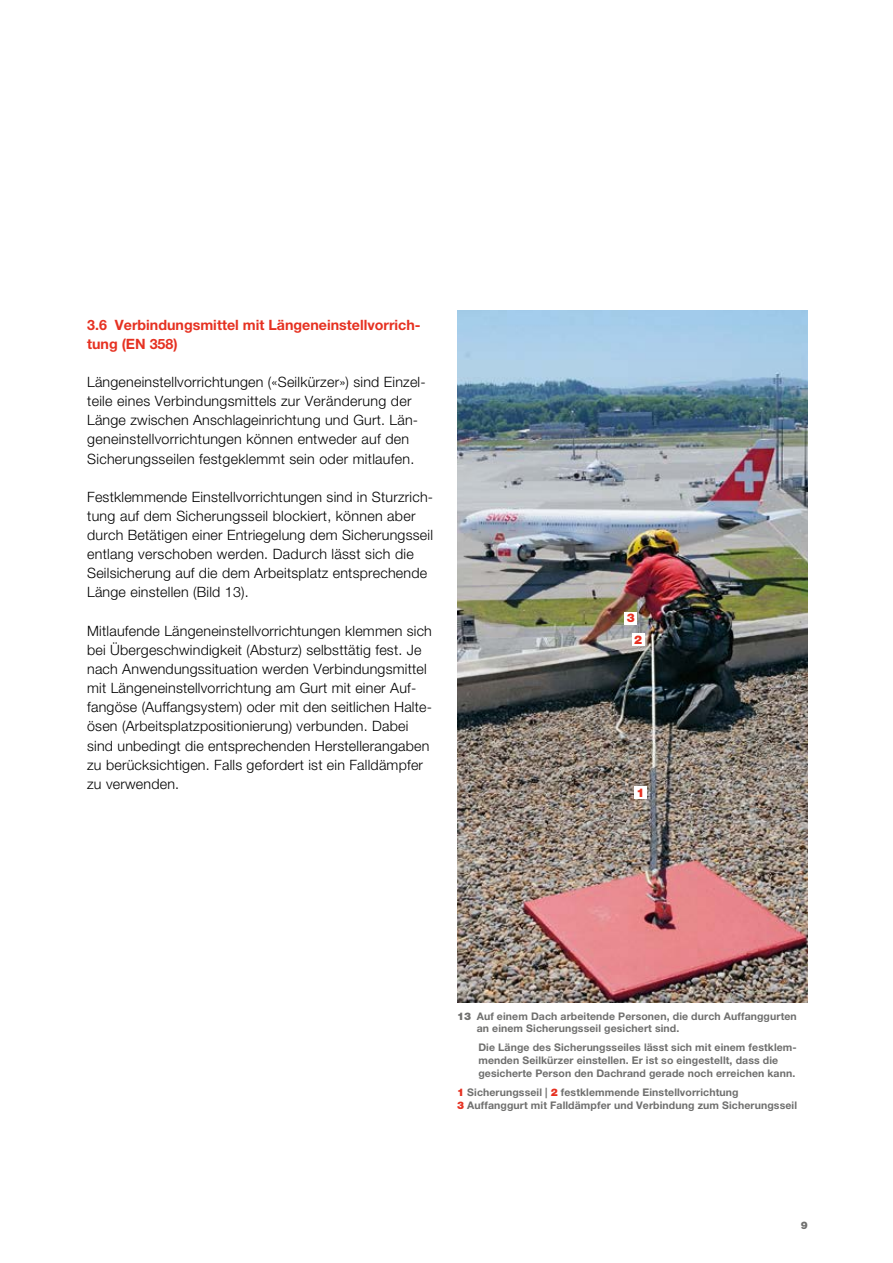
<style>
.page{position:relative;width:893px;height:1263px;background:#fff}
.page>*{position:absolute;margin:0;border:0;box-sizing:border-box;transform-origin:0 0}
.GT_light{font:300 14.25px/19.2px "Helvetica Neue LT Std";letter-spacing:.015em;color:#000}
.überschrift_3_suvapr{font:700 14.25px/19.2px "Helvetica Neue LT Std";color:#e63121}
.bildlegenden_ziffer{font:900 12px "Helvetica Neue LT Std";color:#e63121}
.bildlegenden_ziffer-2{font:700 10.5px/12.8px "Helvetica Neue LT Std";letter-spacing:.01em;color:#6f6f6e}
.pagina{font:900 10.5px "Helvetica Neue LT Std";color:#6f6f6e}
.s1{font-weight:900}
.s2{font-weight:900;color:#e63121}
</style>
<div class="page">
<img style="left:457px;top:310px;width:351px;height:692px">
<div style="left:632px;top:633px;width:12px;height:13px;background:#fff"></div>
<div style="left:634px;top:786px;width:13px;height:13px;background:#fff"></div>
<div style="left:624px;top:612px;width:13px;height:12px;background:#fff"></div>
<p class="überschrift_3_suvapr" style="left:87px;top:315px;width:335px">3.6 Verbindungsmittel mit Längeneinstellvorrich&shy;tung (EN 358)</p>
<p class="GT_light" style="left:87px;top:372px;width:338px">Längeneinstellvorrichtungen («Seilkürzer») sind Einzel&shy;teile eines Verbindungsmittels zur Veränderung der Länge zwischen Anschlageinrichtung und Gurt. Län&shy;geneinstellvorrichtungen können entweder auf den Sicherungsseilen festgeklemmt sein oder mitlaufen.</p>
<p class="GT_light" style="left:87px;top:487px;width:347px">Festklemmende Einstellvorrichtungen sind in Sturzrich&shy;tung auf dem Sicherungsseil blockiert, können aber durch Betätigen einer Entriegelung dem Sicherungsseil entlang verschoben werden. Dadurch lässt sich die Seilsicherung auf die dem Arbeitsplatz entsprechende Länge einstellen (Bild 13).</p>
<p class="GT_light" style="left:87px;top:621px;width:346px">Mitlaufende Längeneinstellvorrichtungen klemmen sich bei Übergeschwindigkeit (Absturz) selbsttätig fest. Je nach Anwendungssituation werden Verbindungsmittel mit Längeneinstellvorrichtung am Gurt mit einer Auf&shy;fangöse (Auffangsystem) oder mit den seitlichen Halte&shy;ösen (Arbeitsplatzpositionierung) verbunden. Dabei sind unbedingt die entsprechenden Herstellerangaben zu berücksichtigen. Falls gefordert ist ein Falldämpfer zu verwenden.</p>
<p class="bildlegenden_ziffer" style="left:627px;top:611px;width:10px">3</p>
<p class="bildlegenden_ziffer" style="left:634px;top:633px;width:10px">2</p>
<p class="bildlegenden_ziffer" style="left:636px;top:785px;width:10px">1</p>
<p class="bildlegenden_ziffer-2" style="left:477px;top:1009px;width:322px;text-indent:-20px"><span class="s1">13</span> Auf einem Dach arbeitende Personen, die durch Auffanggurten an einem Sicherungsseil gesichert sind.</p>
<p class="bildlegenden_ziffer-2" style="left:478px;top:1041px;width:320px">Die Länge des Sicherungsseiles lässt sich mit einem festklem&shy;menden Seilkürzer einstellen. Er ist so eingestellt, dass die gesicherte Person den Dachrand gerade noch erreichen kann.</p>
<p class="bildlegenden_ziffer-2" style="left:457px;top:1086px;width:341px"><span class="s2">1</span> Sicherungsseil | <span class="s2">2</span> festklemmende Einstellvorrichtung<br><span class="s2">3</span> Auffanggurt mit Falldämpfer und Verbindung zum Sicherungsseil</p>
<p class="pagina" style="left:801px;top:1219px;width:9px">9</p>
</div>
